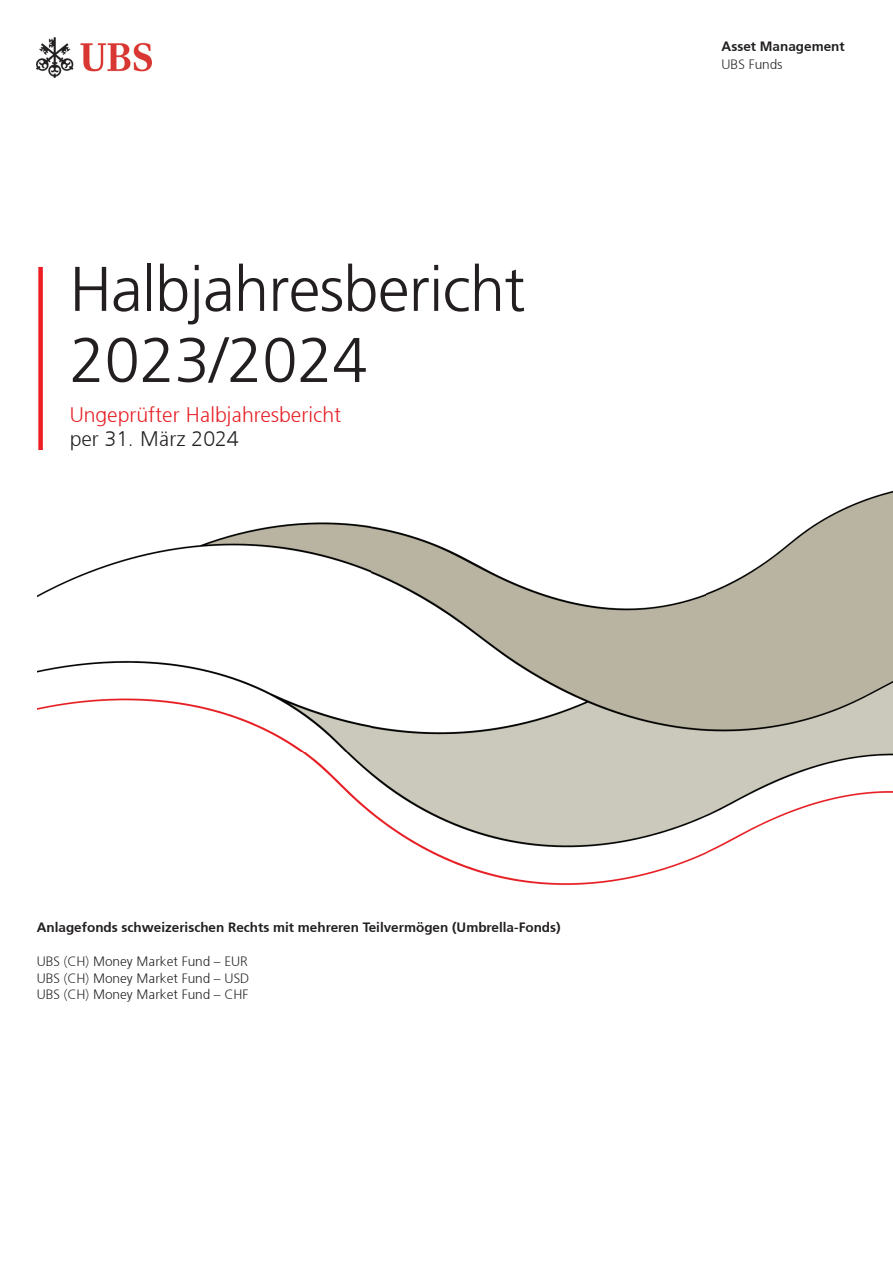
<style>
.page{position:relative;width:893px;height:1263px;background:#fff}
.page>*{position:absolute;margin:0;border:0;box-sizing:border-box;transform-origin:0 0}
.t1{font:300 63px/71.1px "Frutiger 45";letter-spacing:-.01em;color:#231f20}
.t2{font:300 21px "Frutiger 45";color:#e61e24}
.t3{font:300 21px "Frutiger 45";color:#231f20}
.t4{font:300 13.5px "Frutiger 45";color:#231f20}
.t5{font:300 13.5px/16.5px "Frutiger 45";color:#231f20;text-align:justify}
</style>
<div class="page">
<img style="left:37px;top:37px;width:114px;height:41px">
<img style="left:37px;top:491px;width:855px;height:395px">
<div style="left:38px;top:267px;width:5px;height:183px;background:#ee1d23"></div>
<h1 class="t1" style="left:70px;top:253px;width:457px">Halbjahresbericht<br>2023/2024</h1>
<h2 class="t2" style="left:70px;top:403px;width:273px">Ungeprüfter Halbjahresbericht</h2>
<h2 class="t3" style="left:70px;top:427px;width:170px">per 31. März 2024</h2>
<p class="t4" style="left:721px;top:38px;width:125px">Asset Management</p>
<p class="t5" style="left:721px;top:56px;width:62px">UBS Funds</p>
<p class="t4" style="left:37px;top:919px;width:525px">Anlagefonds schweizerischen Rechts mit mehreren Teilvermögen (Umbrella-Fonds)</p>
<p class="t5" style="left:37px;top:954px;width:214px">UBS (CH) Money Market Fund – EUR UBS (CH) Money Market Fund – USD UBS (CH) Money Market Fund – CHF</p>
</div>
